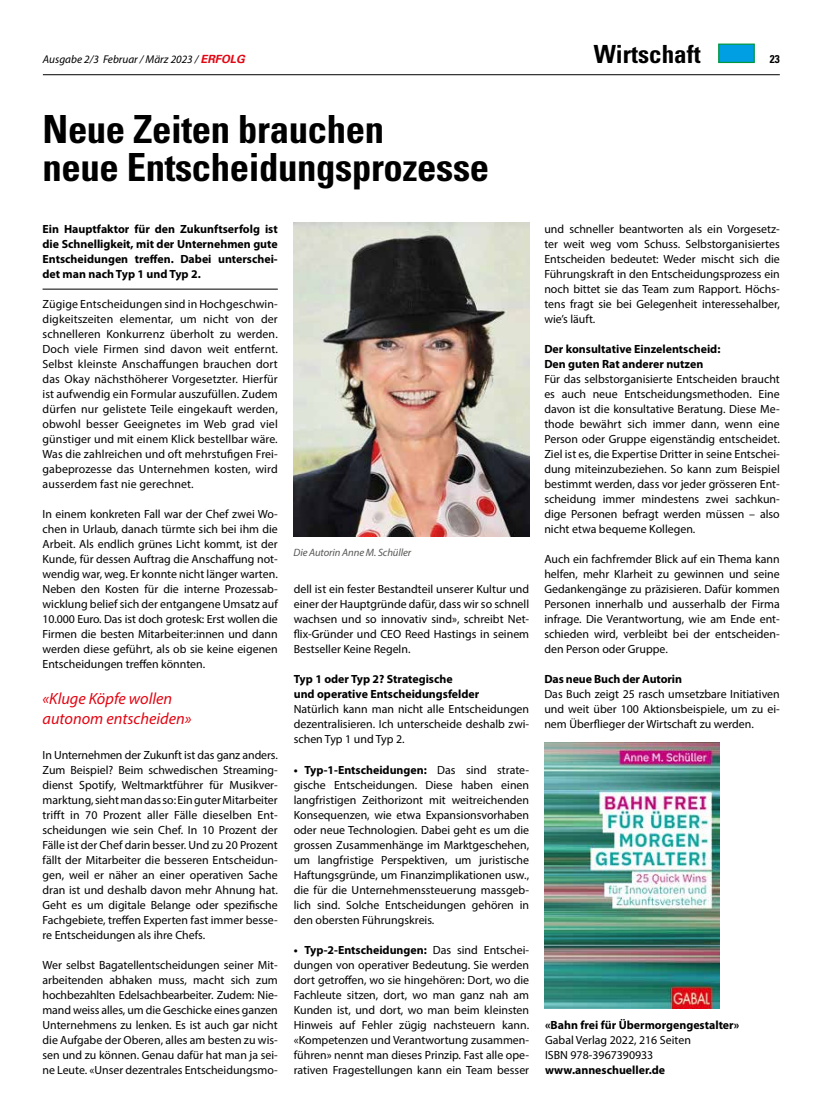
<style>
.page{position:relative;width:833px;height:1117px;background:#fff}
.page>*{position:absolute;margin:0;border:0;box-sizing:border-box;transform-origin:0 0}
.t1{font:700 condensed 38.75px/38.8px "Univers";letter-spacing:-.01em;color:#000}
.t2{font:700 condensed 25px "Univers";color:#000}
.t3{font:italic 16.25px/20px "Myriad Pro";color:#e30613}
.t4{font:11.88px/15px "Myriad Pro";color:#000;text-align:justify}
.t5{font:700 11.88px/15px "Myriad Pro";color:#000}
.t6{font:italic 11.25px "Myriad Pro";color:#000}
.t7{font:700 condensed 11.25px "Univers";color:#000}
.t8{font:italic 10.62px "Myriad Pro";letter-spacing:-.01em;color:#575756}
.s1{font-family:"Univers";font-weight:700;color:#e30613}
.s2{font-weight:700}
</style>
<div class="page">
<hr style="left:43px;top:74px;width:737px;height:1px;background:#000">
<div style="left:718px;top:44px;width:37px;height:19px;background:#009fe3;border:1px solid #009641"></div>
<hr style="left:43px;top:289px;width:235px;height:1px;background:#000">
<img style="left:545px;top:742px;width:174px;height:266px">
<img style="left:293px;top:222px;width:236px;height:314px">
<p class="t6" style="left:43px;top:52px;width:204px">Ausgabe 2/3 Februar / März 2023 / <span class="s1">ERFOLG</span></p>
<h2 class="t2" style="left:593px;top:38px;width:108px">Wirtschaft</h2>
<p class="t7" style="left:770px;top:52px;width:11px">23</p>
<h1 class="t1" style="left:43px;top:109px;width:448px">Neue Zeiten brauchen<br>neue Entscheidungsprozesse</h1>
<p class="t5" style="left:43px;top:221px;width:237px;text-align:justify">Ein Hauptfaktor für den Zukunftserfolg ist die Schnelligkeit, mit der Unternehmen gute Entscheidungen treffen. Dabei unterschei&shy;det man nach Typ 1 und Typ 2.</p>
<p class="t4" style="left:43px;top:296px;width:237px">Zügige Entscheidungen sind in Hochgeschwin&shy;digkeitszeiten elementar, um nicht von der schnelleren Konkurrenz überholt zu werden.<br>Doch viele Firmen sind davon weit entfernt.<br>Selbst kleinste Anschaffungen brauchen dort das Okay nächsthöherer Vorgesetzter. Hierfür ist aufwendig ein Formular auszufüllen. Zudem dürfen nur gelistete Teile eingekauft werden, obwohl besser Geeignetes im Web grad viel günstiger und mit einem Klick bestellbar wäre.<br>Was die zahlreichen und oft mehrstufigen Frei&shy;gabeprozesse das Unternehmen kosten, wird ausserdem fast nie gerechnet.</p>
<p class="t4" style="left:43px;top:506px;width:237px">In einem konkreten Fall war der Chef zwei Wo&shy;chen in Urlaub, danach türmte sich bei ihm die Arbeit. Als endlich grünes Licht kommt, ist der Kunde, für dessen Auftrag die Anschaffung not&shy;wendig war, weg. Er konnte nicht länger warten.<br>Neben den Kosten für die interne Prozessab&shy;wicklung belief sich der entgangene Umsatz auf 10.000 Euro. Das ist doch grotesk: Erst wollen die Firmen die besten Mitarbeiter:innen und dann werden diese geführt, als ob sie keine eigenen Entscheidungen treffen könnten.</p>
<h3 class="t3" style="left:43px;top:687px;width:150px">«Kluge Köpfe wollen autonom entscheiden»</h3>
<p class="t4" style="left:43px;top:746px;width:237px">In Unternehmen der Zukunft ist das ganz anders.<br>Zum Beispiel? Beim schwedischen Streaming&shy;dienst Spotify, Weltmarktführer für Musikver&shy;marktung, sieht man das so: Ein guter Mitarbeiter trifft in 70 Prozent aller Fälle dieselben Ent&shy;scheidungen wie sein Chef. In 10 Prozent der Fälle ist der Chef darin besser. Und zu 20 Prozent fällt der Mitarbeiter die besseren Entscheidun&shy;gen, weil er näher an einer operativen Sache dran ist und deshalb davon mehr Ahnung hat.<br>Geht es um digitale Belange oder spezifische Fachgebiete, treffen Experten fast immer besse&shy;re Entscheidungen als ihre Chefs.</p>
<p class="t4" style="left:43px;top:956px;width:237px">Wer selbst Bagatellentscheidungen seiner Mit&shy;arbeitenden abhaken muss, macht sich zum hochbezahlten Edelsachbearbeiter. Zudem: Nie&shy;mand weiss alles, um die Geschicke eines ganzen Unternehmens zu lenken. Es ist auch gar nicht die Aufgabe der Oberen, alles am besten zu wis&shy;sen und zu können. Genau dafür hat man ja sei&shy;ne Leute. «Unser dezentrales Entscheidungsmo-</p>
<p class="t8" style="left:293px;top:545px;width:119px">Die Autorin Anne M. Schüller</p>
<p class="t4" style="left:294px;top:581px;width:237px">dell ist ein fester Bestandteil unserer Kultur und einer der Hauptgründe dafür, dass wir so schnell wachsen und so innovativ sind», schreibt Net&shy;flix-Gründer und CEO Reed Hastings in seinem Bestseller Keine Regeln.</p>
<p class="t5" style="left:294px;top:671px;width:187px">Typ 1 oder Typ 2? Strategische<br>und operative Entscheidungsfelder</p>
<p class="t4" style="left:294px;top:701px;width:237px">Natürlich kann man nicht alle Entscheidungen dezentralisieren. Ich unterscheide deshalb zwi&shy;schen Typ 1 und Typ 2.</p>
<p class="t4" style="left:294px;top:761px;width:237px"><span class="s2">• Typ-1-Entscheidungen:</span> Das sind strate&shy;gische Entscheidungen. Diese haben einen langfristigen Zeithorizont mit weitreichenden Konsequenzen, wie etwa Expansionsvorhaben oder neue Technologien. Dabei geht es um die grossen Zusammenhänge im Marktgeschehen, um langfristige Perspektiven, um juristische Haftungsgründe, um Finanzimplikationen usw., die für die Unternehmenssteuerung massgeb&shy;lich sind. Solche Entscheidungen gehören in den obersten Führungskreis.</p>
<p class="t4" style="left:294px;top:941px;width:237px"><span class="s2">• Typ-2-Entscheidungen:</span> Das sind Entschei&shy;dungen von operativer Bedeutung. Sie werden dort getroffen, wo sie hingehören: Dort, wo die Fachleute sitzen, dort, wo man ganz nah am Kunden ist, und dort, wo man beim kleinsten Hinweis auf Fehler zügig nachsteuern kann. «Kompetenzen und Verantwortung zusammen&shy;führen» nennt man dieses Prinzip. Fast alle ope&shy;rativen Fragestellungen kann ein Team besser</p>
<p class="t4" style="left:544px;top:221px;width:237px">und schneller beantworten als ein Vorgesetz&shy;ter weit weg vom Schuss. Selbstorganisiertes Entscheiden bedeutet: Weder mischt sich die Führungskraft in den Entscheidungsprozess ein noch bittet sie das Team zum Rapport. Höchs&shy;tens fragt sie bei Gelegenheit interessehalber, wie’s läuft.</p>
<p class="t5" style="left:544px;top:341px;width:178px">Der konsultative Einzelentscheid:<br>Den guten Rat anderer nutzen</p>
<p class="t4" style="left:544px;top:371px;width:237px">Für das selbstorganisierte Entscheiden braucht es auch neue Entscheidungsmethoden. Eine davon ist die konsultative Beratung. Diese Me&shy;thode bewährt sich immer dann, wenn eine Person oder Gruppe eigenständig entscheidet.<br>Ziel ist es, die Expertise Dritter in seine Entschei&shy;dung miteinzubeziehen. So kann zum Beispiel bestimmt werden, dass vor jeder grösseren Ent&shy;scheidung immer mindestens zwei sachkun&shy;dige Personen befragt werden müssen – also nicht etwa bequeme Kollegen.</p>
<p class="t4" style="left:544px;top:551px;width:237px">Auch ein fachfremder Blick auf ein Thema kann helfen, mehr Klarheit zu gewinnen und seine Gedankengänge zu präzisieren. Dafür kommen Personen innerhalb und ausserhalb der Firma infrage. Die Verantwortung, wie am Ende ent&shy;schieden wird, verbleibt bei der entscheiden&shy;den Person oder Gruppe.</p>
<p class="t5" style="left:544px;top:671px;width:139px">Das neue Buch der Autorin</p>
<p class="t4" style="left:544px;top:686px;width:237px">Das Buch zeigt 25 rasch umsetzbare Initiativen und weit über 100 Aktionsbeispiele, um zu ei&shy;nem Überflieger der Wirtschaft zu werden.</p>
<p class="t5" style="left:545px;top:1016px;width:196px">«Bahn frei für Übermorgengestalter»</p>
<p class="t4" style="left:545px;top:1031px;width:147px">Gabal Verlag 2022, 216 Seiten<br>ISBN 978-3967390933</p>
<p class="t5" style="left:545px;top:1061px;width:122px">www.anneschueller.de</p>
</div>
